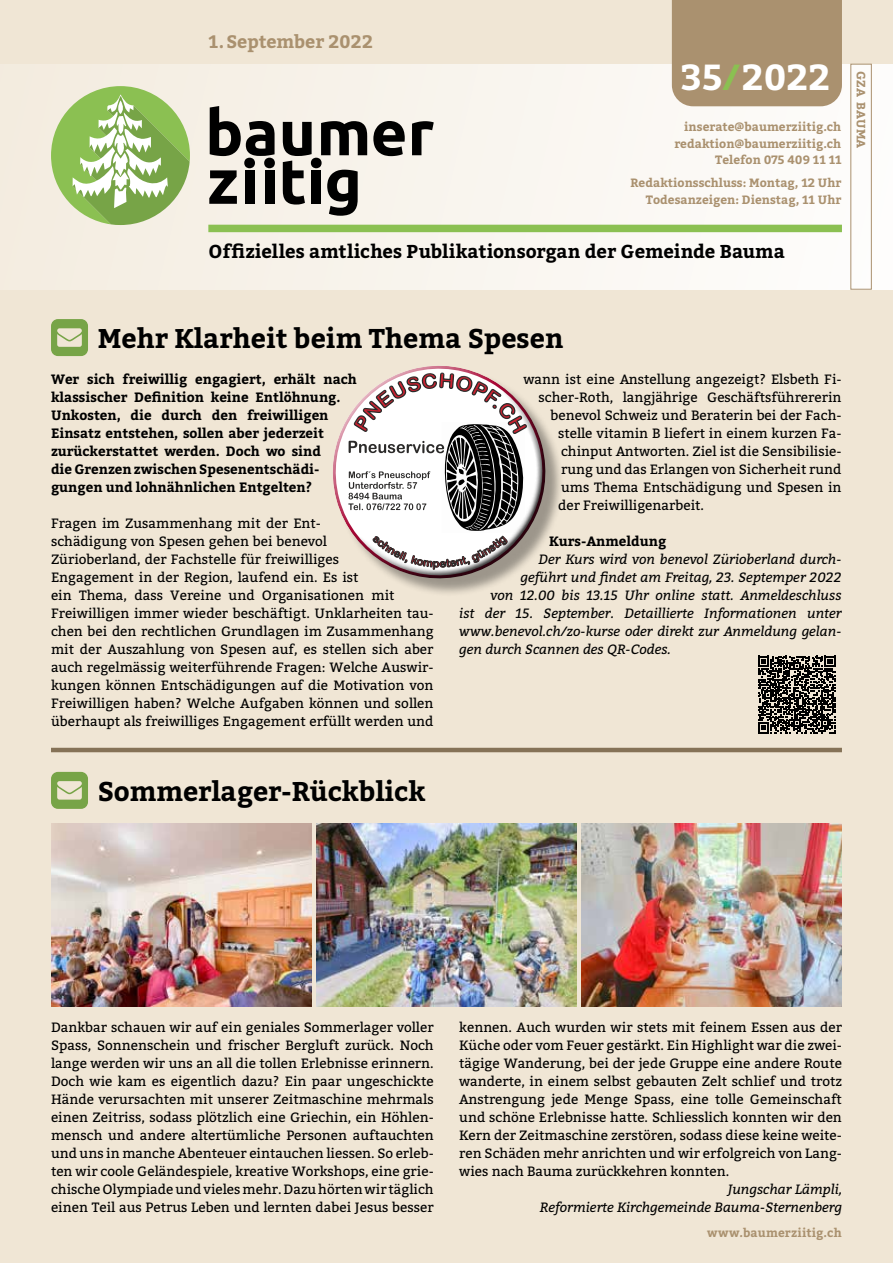
<style>
.page{position:relative;width:893px;height:1263px;background:#f0e6d5}
.page>*{position:absolute;margin:0;border:0;box-sizing:border-box;transform-origin:0 0}
.t1{font:700 36px "Bitter";color:#fff}
.t2{font:700 27px "Bitter";color:#000}
.t3{font:700 18.6px "Bitter";color:#000}
.t4{font:700 18px "Bitter";letter-spacing:-.005em;color:#aa916f}
.t5{font:13.5px/18px "Bitter";color:#000;text-align:justify}
.t6{font:italic 13.5px/18px "Bitter";color:#000;text-align:right}
.t7{font:700 13.5px/18px "Bitter";color:#000}
.t8{font:700 12px/16.5px "Bitter";color:#aa916f;text-align:right}
.t9{font:700 12px "Bitter";letter-spacing:.02em;color:#aa916f}
.s1{color:#8bc052}
</style>
<div class="page">
<div style="left:0;top:64px;width:893px;height:226px;background:linear-gradient(to right,#f3ecdf,#fdfcfa)"></div>
<div style="left:208px;top:225px;width:634px;height:7px;background:#8bc052"></div>
<div style="left:850px;top:64px;width:22px;height:226px;border:1px solid #aa916f"></div>
<svg style="left:373px;top:121px;width:32px;height:35px"></svg>
<svg style="left:412px;top:121px;width:22px;height:34px"></svg>
<svg style="left:209px;top:106px;width:66px;height:98px;background:#87847e"></svg>
<div style="left:265px;top:170px;width:9px;height:34px;background:#000"></div>
<svg style="left:283px;top:121px;width:84px;height:95px;background:#84827d"></svg>
<svg style="left:51px;top:86px;width:139px;height:139px"></svg>
<div style="left:672px;top:0;width:170px;height:106px;background:#aa916f"></div>
<svg style="left:51px;top:319px;width:37px;height:37px"></svg>
<svg style="left:758px;top:656px;width:78px;height:77px"></svg>
<svg style="left:399px;top:366px;width:81px;height:8px"></svg>
<svg style="left:333px;top:374px;width:228px;height:220px"></svg>
<svg style="left:51px;top:772px;width:37px;height:37px"></svg>
<img style="left:51px;top:823px;width:261px;height:184px">
<img style="left:316px;top:823px;width:261px;height:184px">
<img style="left:581px;top:823px;width:261px;height:184px">
<hr style="left:51px;top:748px;width:791px;height:4px;background:#857257">
<h3 class="t4" style="left:208px;top:28px;width:166px">1.September 2022</h3>
<h1 class="t1" style="left:681px;top:50px;width:151px">35<span class="s1">/</span>2022</h1>
<p class="t8" style="left:674px;top:118px;width:169px">inserate@baumerziitig.ch redaktion@baumerziitig.ch<br>Telefon 075 409 11 11</p>
<p class="t8" style="left:630px;top:174px;width:212px">Redaktionsschluss: Montag, 12 Uhr<br>Todesanzeigen: Dienstag, 11 Uhr</p>
<h3 class="t3" style="left:208px;top:237px;width:578px">Offizielles amtliches Publikationsorgan der Gemeinde Bauma</h3>
<p class="t8" style="left:870px;top:71px;width:79px;rotate:90deg">GZA BAUMA</p>
<h2 class="t2" style="left:98px;top:317px;width:467px">Mehr Klarheit beim Thema Spesen</h2>
<p class="t7" style="left:51px;top:370px;width:307px">Wer sich freiwillig engagiert, erhält nach klassischer Definition keine Entlöhnung.<br>Unkosten, die durch den freiwilligen Einsatz entstehen, sollen aber jederzeit zurückerstattet werden. Doch wo sind<br>die Grenzen zwischen Spesenentschädi&shy;gungen und lohnähnlichen Entgelten?</p>
<p class="t5" style="left:51px;top:513px;width:384px;text-align:left">Fragen im Zusammenhang mit der Ent-<br>schädigung von Spesen gehen bei benevol<br>Zürioberland, der Fachstelle für freiwilliges<br>Engagement in der Region, laufend ein. Es ist<br>ein Thema, dass Vereine und Organisationen mit Freiwilligen immer wieder beschäftigt. Unklarheiten tau&shy;chen bei den rechtlichen Grundlagen im Zusammenhang mit der Auszahlung von Spesen auf, es stellen sich aber auch regelmässig weiterführende Fragen: Welche Auswir&shy;kungen können Entschädigungen auf die Motivation von Freiwilligen haben? Welche Aufgaben können und sollen überhaupt als freiwilliges Engagement erfüllt werden und</p>
<p class="t5" style="left:524px;top:369px;width:319px">wann ist eine Anstellung angezeigt? Elsbeth Fi-</p>
<p class="t5" style="left:539px;top:387px;width:305px">scher-Roth, langjährige Geschäftsführererin</p>
<p class="t5" style="left:551px;top:405px;width:292px">benevol Schweiz und Beraterin bei der Fach-</p>
<p class="t5" style="left:558px;top:423px;width:285px">stelle vitamin B liefert in einem kurzen Fa-</p>
<p class="t5" style="left:561px;top:441px;width:282px">chinput Antworten. Ziel ist die Sensibilisie-</p>
<p class="t5" style="left:561px;top:459px;width:282px">rung und das Erlangen von Sicherheit rund</p>
<p class="t5" style="left:561px;top:477px;width:282px">ums Thema Entschädigung und Spesen in</p>
<p class="t5" style="left:558px;top:495px;width:147px">der Freiwilligenarbeit.</p>
<p class="t7" style="left:549px;top:531px;width:119px">Kurs-Anmeldung</p>
<p class="t6" style="left:539px;top:549px;width:304px">Der Kurs wird von benevol Zürioberland durch-</p>
<p class="t6" style="left:521px;top:567px;width:323px">geführt und findet am Freitag, 23. Septemper 2022</p>
<p class="t6" style="left:491px;top:585px;width:352px">von 12.00 bis 13.15 Uhr online statt. Anmeldeschluss</p>
<p class="t6" style="left:459px;top:603px;width:384px">ist der 15. September. Detaillierte Informationen unter</p>
<p class="t6" style="left:459px;top:621px;width:384px">www.benevol.ch/zo-kurse oder direkt zur Anmeldung gelan-</p>
<p class="t6" style="left:459px;top:639px;width:213px">gen durch Scannen des QR-Codes.</p>
<h2 class="t2" style="left:98px;top:770px;width:329px">Sommerlager-Rückblick</h2>
<p class="t5" style="left:51px;top:1017px;width:384px">Dankbar schauen wir auf ein geniales Sommerlager voller Spass, Sonnenschein und frischer Bergluft zurück. Noch lange werden wir uns an all die tollen Erlebnisse erinnern.<br>Doch wie kam es eigentlich dazu? Ein paar ungeschickte Hände verursachten mit unserer Zeitmaschine mehrmals einen Zeitriss, sodass plötzlich eine Griechin, ein Höhlen&shy;mensch und andere altertümliche Personen auftauchten und uns in manche Abenteuer eintauchen liessen. So erleb&shy;ten wir coole Geländespiele, kreative Workshops, eine grie&shy;chische Olympiade und vieles mehr. Dazu hörten wir täglich einen Teil aus Petrus Leben und lernten dabei Jesus besser</p>
<p class="t5" style="left:459px;top:1017px;width:384px">kennen. Auch wurden wir stets mit feinem Essen aus der Küche oder vom Feuer gestärkt. Ein Highlight war die zwei&shy;tägige Wanderung, bei der jede Gruppe eine andere Route wanderte, in einem selbst gebauten Zelt schlief und trotz Anstrengung jede Menge Spass, eine tolle Gemeinschaft und schöne Erlebnisse hatte. Schliesslich konnten wir den Kern der Zeitmaschine zerstören, sodass diese keine weite&shy;ren Schäden mehr anrichten und wir erfolgreich von Lang&shy;wies nach Bauma zurückkehren konnten.</p>
<p class="t6" style="left:540px;top:1179px;width:304px">Jungschar Lämpli,<br>Reformierte Kirchgemeinde Bauma-Sternenberg</p>
<p class="t9" style="left:707px;top:1224px;width:136px">www.baumerziitig.ch</p>
</div>
